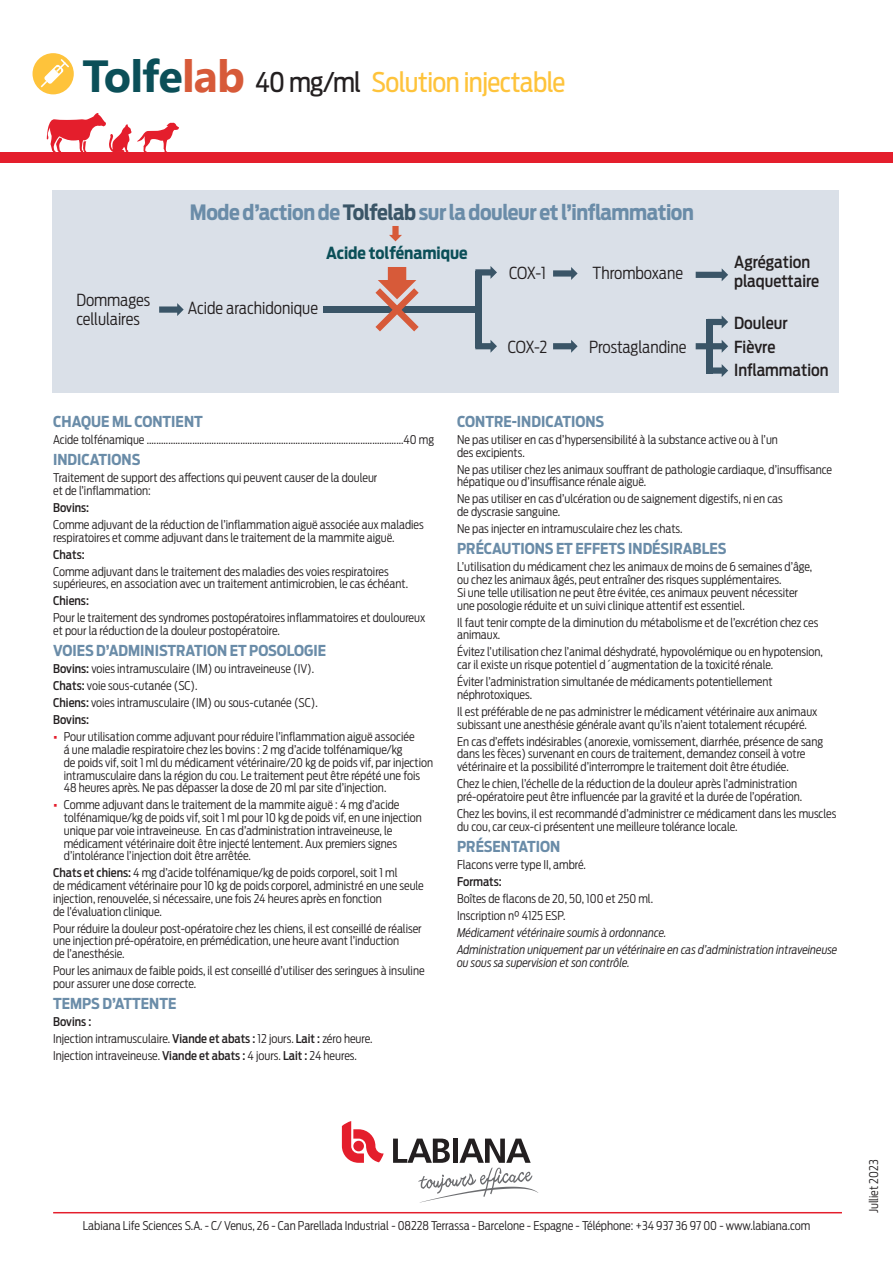
<style>
.page{position:relative;width:893px;height:1263px;background:#fff}
.page>*{position:absolute;margin:0;border:0;box-sizing:border-box;transform-origin:0 0}
.t1{font:700 45px "Segoe UI";letter-spacing:-.02em;color:#0b4f58}
.t2{font:27px "Antenna Cond";letter-spacing:-.02em;color:#fec33b}
.t3{font:700 21px "Antenna Cond";letter-spacing:-.02em;color:#6a8ca8}
.t4{font:300 16.5px/19.5px "Antenna Cond";color:#231f20}
.t5{font:500 16.5px/23.7px "Antenna Cond";color:#231f20}
.t6{font:700 16.5px "Antenna Cond";color:#0b4f58}
.t7{font:700 15px "Antenna Cond";color:#6a8ca8}
.t8{font:300 12px/12.8px "Antenna Cond";color:#231f20}
.t9{font:italic 300 12px/17px "Antenna Cond";color:#231f20}
.t10{font:500 12px "Antenna Cond";color:#231f20}
.s1{color:#d75a39}
.s2{color:#231f20}
.s3{color:#3a5567}
.s4{font-weight:500}
.s5{font-family:"Antenna";font-weight:700;color:#e41e2c}
</style>
<div class="page">
<div style="left:53px;top:190px;width:786px;height:203px;background:#dae0e8"></div>
<div style="left:0;top:152px;width:893px;height:11px;background:#e41e2c"></div>
<hr style="left:53px;top:1212px;width:789px;height:1px;background:#e41e2c">
<div style="left:33px;top:53px;width:41px;height:41px;background:#fec33b;border-radius:50%"></div>
<svg style="left:41px;top:59px;width:28px;height:28px"></svg>
<svg style="left:159px;top:303px;width:25px;height:13px"></svg>
<svg style="left:553px;top:267px;width:25px;height:13px"></svg>
<svg style="left:553px;top:340px;width:25px;height:13px"></svg>
<svg style="left:389px;top:226px;width:13px;height:15px"></svg>
<svg style="left:696px;top:340px;width:32px;height:13px"></svg>
<svg style="left:708px;top:315px;width:20px;height:13px"></svg>
<svg style="left:475px;top:266px;width:22px;height:13px"></svg>
<svg style="left:713px;top:364px;width:15px;height:13px"></svg>
<svg style="left:475px;top:340px;width:22px;height:13px"></svg>
<svg style="left:696px;top:268px;width:32px;height:13px"></svg>
<div style="left:706px;top:319px;width:7px;height:55px;background:#3a5567"></div>
<div style="left:475px;top:271px;width:7px;height:77px;background:#3a5567"></div>
<div style="left:323px;top:306px;width:157px;height:6px;background:#3a5567"></div>
<svg style="left:375px;top:267px;width:44px;height:64px"></svg>
<svg style="left:47px;top:113px;width:132px;height:39px"></svg>
<svg style="left:342px;top:1121px;width:42px;height:42px"></svg>
<svg style="left:393px;top:1138px;width:145px;height:64px"></svg>
<h1 class="t1" style="left:82px;top:39px;width:164px">Tolfe<span class="s1">lab</span></h1>
<h2 class="t2" style="left:255px;top:66px;width:312px"><span class="s2">40 mg/ml</span> Solution injectable</h2>
<h3 class="t3" style="left:190px;top:199px;width:505px">Mode d’action de <span class="s3">Tolfelab</span> sur la douleur et l’inflammation</h3>
<h3 class="t6" style="left:326px;top:243px;width:143px">Acide tolfénamique</h3>
<h3 class="t4" style="left:76px;top:290px;width:75px">Dommages cellulaires</h3>
<h3 class="t4" style="left:188px;top:298px;width:132px">Acide arachidonique</h3>
<h3 class="t4" style="left:509px;top:263px;width:38px">COX-1</h3>
<h3 class="t4" style="left:593px;top:263px;width:92px">Thromboxane</h3>
<h3 class="t4" style="left:508px;top:337px;width:41px">COX-2</h3>
<h3 class="t4" style="left:589px;top:337px;width:99px">Prostaglandine</h3>
<h3 class="t5" style="left:734px;top:252px;width:87px;line-height:19.5px">Agrégation plaquettaire</h3>
<h3 class="t5" style="left:734px;top:311px;width:96px">Douleur<br>Fièvre<br>Inflammation</h3>
<p class="t7" style="left:53px;top:412px;width:151px">CHAQUE ML CONTIENT</p>
<p class="t8" style="left:53px;top:433px;width:382px">Acide tolfénamique ...........................................................................................................40 mg</p>
<p class="t7" style="left:53px;top:451px;width:89px">INDICATIONS</p>
<p class="t8" style="left:53px;top:471px;width:326px">Traitement de support des affections qui peuvent causer de la douleur et de l’inflammation:</p>
<p class="t10" style="left:53px;top:500px;width:38px">Bovins:</p>
<p class="t8" style="left:53px;top:518px;width:372px">Comme adjuvant de la réduction de l’inflammation aiguë associée aux maladies respiratoires et comme adjuvant dans le traitement de la mammite aiguë.</p>
<p class="t10" style="left:53px;top:547px;width:33px">Chats:</p>
<p class="t8" style="left:53px;top:565px;width:356px">Comme adjuvant dans le traitement des maladies des voies respiratoires supérieures, en association avec un traitement antimicrobien, le cas échéant.</p>
<p class="t10" style="left:53px;top:594px;width:37px">Chiens:</p>
<p class="t8" style="left:53px;top:612px;width:374px">Pour le traitement des syndromes postopératoires inflammatoires et douloureux et pour la réduction de la douleur postopératoire.</p>
<p class="t7" style="left:53px;top:642px;width:275px">VOIES D’ADMINISTRATION ET POSOLOGIE</p>
<p class="t8" style="left:53px;top:661px;width:266px;line-height:17px"><span class="s4">Bovins:</span> voies intramusculaire (IM) ou intraveineuse (IV).<br><span class="s4">Chats:</span> voie sous-cutanée (SC).<br><span class="s4">Chiens:</span> voies intramusculaire (IM) ou sous-cutanée (SC).<br><span class="s4">Bovins:</span></p>
<p class="t8" style="left:64px;top:731px;width:371px;text-indent:-11px"><span class="s5">•</span> Pour utilisation comme adjuvant pour réduire l’inflammation aiguë associée<br>á une maladie respiratoire chez les bovins : 2 mg d’acide tolfénamique/kg<br>de poids vif, soit 1 ml du médicament vétérinaire/20 kg de poids vif, par injection intramusculaire dans la région du cou. Le traitement peut être répété une fois 48 heures après. Ne pas dépasser la dose de 20 ml par site d’injection.</p>
<p class="t8" style="left:64px;top:799px;width:360px;text-indent:-11px"><span class="s5">•</span> Comme adjuvant dans le traitement de la mammite aiguë : 4 mg d’acide tolfénamique/kg de poids vif, soit 1 ml pour 10 kg de poids vif, en une injection unique par voie intraveineuse. En cas d’administration intraveineuse, le médicament vétérinaire doit être injecté lentement. Aux premiers signes d’intolérance l’injection doit être arrêtée.</p>
<p class="t8" style="left:53px;top:867px;width:372px"><span class="s4">Chats et chiens:</span> 4 mg d’acide tolfénamique/kg de poids corporel, soit 1 ml<br>de médicament vétérinaire pour 10 kg de poids corporel, administré en une seule injection, renouvelée, si nécessaire, une fois 24 heures après en fonction<br>de l’évaluation clinique.</p>
<p class="t8" style="left:53px;top:922px;width:370px">Pour réduire la douleur post-opératoire chez les chiens, il est conseillé de réaliser une injection pré-opératoire, en prémédication, une heure avant l’induction<br>de l’anesthésie.</p>
<p class="t8" style="left:53px;top:964px;width:373px">Pour les animaux de faible poids, il est conseillé d’utiliser des seringues à insuline pour assurer une dose correcte.</p>
<p class="t7" style="left:53px;top:995px;width:125px">TEMPS D’ATTENTE</p>
<p class="t8" style="left:53px;top:1013px;width:321px;line-height:17px"><span class="s4">Bovins :<br></span>Injection intramusculaire. <span class="s4">Viande et abats :</span> 12 jours. <span class="s4">Lait :</span> zéro heure.<br>Injection intraveineuse. <span class="s4">Viande et abats :</span> 4 jours. <span class="s4">Lait :</span> 24 heures.</p>
<p class="t7" style="left:457px;top:412px;width:149px">CONTRE-INDICATIONS</p>
<p class="t8" style="left:457px;top:433px;width:322px">Ne pas utiliser en cas d’hypersensibilité à la substance active ou à l’un des excipients.</p>
<p class="t8" style="left:457px;top:463px;width:376px">Ne pas utiliser chez les animaux souffrant de pathologie cardiaque, d’insuffisance hépatique ou d’insuffisance rénale aiguë.</p>
<p class="t8" style="left:457px;top:493px;width:327px">Ne pas utiliser en cas d’ulcération ou de saignement digestifs, ni en cas de dyscrasie sanguine.</p>
<p class="t8" style="left:457px;top:522px;width:227px">Ne pas injecter en intramusculaire chez les chats.</p>
<p class="t7" style="left:457px;top:540px;width:271px">PRÉCAUTIONS ET EFFETS INDÉSIRABLES</p>
<p class="t8" style="left:457px;top:561px;width:357px">L’utilisation du médicament chez les animaux de moins de 6 semaines d’âge, ou chez les animaux âgés, peut entraîner des risques supplémentaires.<br>Si une telle utilisation ne peut être évitée, ces animaux peuvent nécessiter une posologie réduite et un suivi clinique attentif est essentiel.</p>
<p class="t8" style="left:457px;top:616px;width:363px">Il faut tenir compte de la diminution du métabolisme et de l’excrétion chez ces animaux.</p>
<p class="t8" style="left:457px;top:646px;width:367px">Évitez l’utilisation chez l’animal déshydraté, hypovolémique ou en hypotension, car il existe un risque potentiel d´augmentation de la toxicité rénale.</p>
<p class="t8" style="left:457px;top:675px;width:317px">Éviter l’administration simultanée de médicaments potentiellement néphrotoxiques.</p>
<p class="t8" style="left:457px;top:705px;width:362px">Il est préférable de ne pas administrer le médicament vétérinaire aux animaux subissant une anesthésie générale avant qu’ils n’aient totalement récupéré.</p>
<p class="t8" style="left:457px;top:735px;width:368px">En cas d’effets indésirables (anorexie, vomissement, diarrhée, présence de sang dans les fèces) survenant en cours de traitement, demandez conseil à votre vétérinaire et la possibilité d’interrompre le traitement doit être étudiée.</p>
<p class="t8" style="left:457px;top:777px;width:347px">Chez le chien, l’échelle de la réduction de la douleur après l’administration pré-opératoire peut être influencée par la gravité et la durée de l’opération.</p>
<p class="t8" style="left:457px;top:807px;width:381px">Chez les bovins, il est recommandé d’administrer ce médicament dans les muscles du cou, car ceux-ci présentent une meilleure tolérance locale.</p>
<p class="t7" style="left:457px;top:837px;width:105px">PRÉSENTATION</p>
<p class="t8" style="left:457px;top:858px;width:130px">Flacons verre type II, ambré.</p>
<p class="t10" style="left:457px;top:874px;width:46px">Formats:</p>
<p class="t8" style="left:457px;top:890px;width:198px;line-height:17px">Boîtes de flacons de 20, 50, 100 et 250 ml.<br>Inscription n° 4125 ESP.</p>
<p class="t9" style="left:457px;top:924px;width:382px">Médicament vétérinaire soumis à ordonnance.<br>Administration uniquement par un vétérinaire en cas d’administration intraveineuse</p>
<p class="t9" style="left:457px;top:954px;width:174px">ou sous sa supervision et son contrôle.</p>
<p class="t8" style="left:83px;top:1219px;width:729px">Labiana Life Sciences S.A. - C/ Venus, 26 - Can Parellada Industrial - 08228 Terrassa - Barcelone - Espagne - Téléphone: +34 937 36 97 00 - www.labiana.com</p>
<p class="t8" style="left:867px;top:1213px;width:55px;rotate:-90deg">Julliet 2023</p>
</div>
